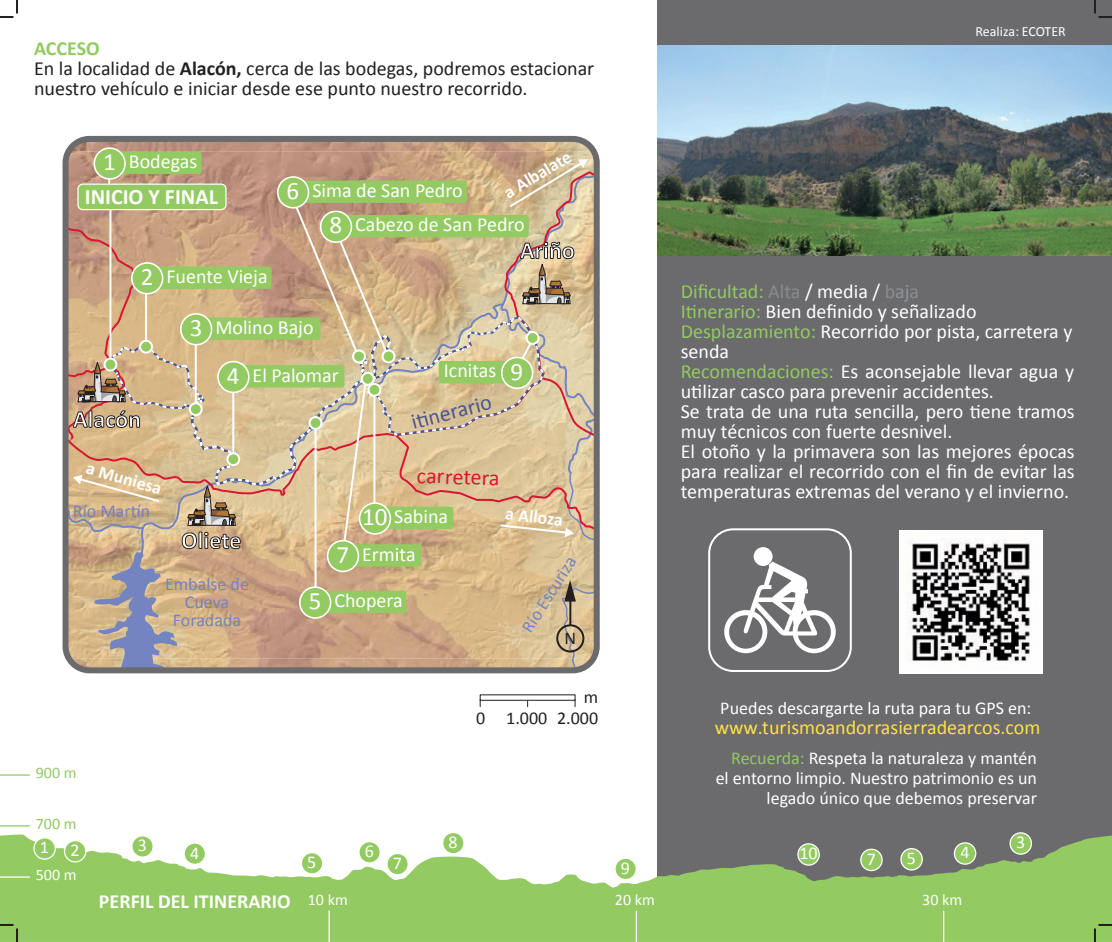
<style>
.page{position:relative;width:1112px;height:942px;background:#fff}
.page>*{position:absolute;margin:0;border:0;box-sizing:border-box;transform-origin:0 0}
.t1{font:700 24px "Calibri";color:#fff}
.t2{font:700 22px "Calibri";color:#fff}
.t3{font:22px "Calibri";color:#485692}
.t4{font:22px "Calibri";color:#d91632}
.t5{font:20px/20px "Calibri";color:#fff}
.t6{font:20px/20px "Calibri";color:#231f20}
.t7{font:20px "Calibri";color:#ffe046}
.t8{font:700 20px "Calibri";color:#fff}
.t9{font:18px/20px "Calibri";color:#fff;text-align:right}
.t10{font:18px/18px "Calibri";color:#7484c1;text-align:center}
.t11{font:700 18px "Calibri";color:#fff}
.t12{font:18px "Calibri";color:#231f20}
.t13{font:16px "Calibri";color:#fff}
.t14{font:16px "Calibri";color:#93ca61}
.t15{font:14px "Calibri";color:#fff}
.s1{font-weight:700;color:#93ca61}
.s2{font-weight:700}
.s3{font-size:25px}
.s4{color:#93ca61}
.s5{color:#8a8c8f}
.s6{color:#919398}
</style>
<div class="page">
<div style="left:657px;top:0;width:454px;height:924px;background:#6b6b6e"></div>
<img style="left:657px;top:45px;width:454px;height:210px">
<svg style="left:1094px;top:0;width:17px;height:18px"></svg>
<svg style="left:0;top:0;width:18px;height:18px"></svg>
<svg style="left:0;top:833px;width:1111px;height:108px;fill:#93ca61"></svg>
<svg style="left:1093px;top:923px;width:18px;height:18px"></svg>
<svg style="left:0;top:923px;width:18px;height:18px"></svg>
<hr style="left:328px;top:910px;width:2px;height:31px;background:#fff">
<hr style="left:635px;top:910px;width:2px;height:31px;background:#fff">
<hr style="left:942px;top:910px;width:2px;height:31px;background:#fff">
<div style="left:65px;top:840px;width:21px;height:21px;background:#93ca61;border-radius:50%"></div>
<div style="left:64px;top:839px;width:22px;height:23px;border:1px solid #fff;border-radius:50%"></div>
<svg style="left:724px;top:561px;width:111px;height:92px"></svg>
<div style="left:753px;top:547px;width:19px;height:18px;background:#fff;border-radius:50%"></div>
<div style="left:708px;top:528px;width:143px;height:143px;border:2px solid #fff;border-radius:24px"></div>
<img style="left:899px;top:530px;width:143px;height:143px">
<div style="left:132px;top:835px;width:21px;height:21px;background:#93ca61;border-radius:50%"></div>
<div style="left:131px;top:834px;width:23px;height:23px;border:1px solid #fff;border-radius:50%"></div>
<div style="left:1009px;top:832px;width:22px;height:21px;background:#93ca61;border-radius:50%"></div>
<div style="left:1009px;top:831px;width:22px;height:23px;border:1px solid #fff;border-radius:50%"></div>
<div style="left:184px;top:842px;width:21px;height:21px;background:#93ca61;border-radius:50%"></div>
<div style="left:183px;top:842px;width:23px;height:22px;border:1px solid #fff;border-radius:50%"></div>
<div style="left:954px;top:842px;width:21px;height:21px;background:#93ca61;border-radius:50%"></div>
<div style="left:953px;top:841px;width:23px;height:23px;border:1px solid #fff;border-radius:50%"></div>
<div style="left:301px;top:852px;width:21px;height:21px;background:#93ca61;border-radius:50%"></div>
<div style="left:301px;top:851px;width:22px;height:23px;border:1px solid #fff;border-radius:50%"></div>
<div style="left:900px;top:848px;width:22px;height:21px;background:#93ca61;border-radius:50%"></div>
<div style="left:900px;top:847px;width:22px;height:23px;border:1px solid #fff;border-radius:50%"></div>
<div style="left:359px;top:841px;width:21px;height:21px;background:#93ca61;border-radius:50%"></div>
<div style="left:358px;top:840px;width:23px;height:23px;border:1px solid #fff;border-radius:50%"></div>
<div style="left:387px;top:853px;width:21px;height:21px;background:#93ca61;border-radius:50%"></div>
<div style="left:386px;top:852px;width:23px;height:23px;border:1px solid #fff;border-radius:50%"></div>
<div style="left:860px;top:848px;width:21px;height:22px;background:#93ca61;border-radius:50%"></div>
<div style="left:860px;top:848px;width:22px;height:22px;border:1px solid #fff;border-radius:50%"></div>
<div style="left:442px;top:832px;width:22px;height:21px;background:#93ca61;border-radius:50%"></div>
<div style="left:442px;top:831px;width:22px;height:23px;border:1px solid #fff;border-radius:50%"></div>
<div style="left:615px;top:857px;width:21px;height:22px;background:#93ca61;border-radius:50%"></div>
<div style="left:614px;top:857px;width:22px;height:22px;border:1px solid #fff;border-radius:50%"></div>
<div style="left:797px;top:843px;width:22px;height:21px;background:#93ca61;border-radius:50%"></div>
<div style="left:797px;top:842px;width:22px;height:23px;border:1px solid #fff;border-radius:50%"></div>
<svg style="left:0;top:774px;width:29px;height:1px"></svg>
<div style="left:34px;top:837px;width:21px;height:21px;background:#93ca61;border-radius:50%"></div>
<div style="left:33px;top:836px;width:23px;height:23px;border:1px solid #fff;border-radius:50%"></div>
<div style="left:62px;top:136px;width:537px;height:537px;border:6px solid #6b6b6e;border-radius:24px"></div>
<svg style="left:65px;top:139px;width:531px;height:531px;background:#c6b289"></svg>
<div style="left:342px;top:544px;width:79px;height:22px;background:#93ca61;border-radius:3px"></div>
<div style="left:327px;top:540px;width:31px;height:31px;background:#93ca61;border-radius:50%"></div>
<div style="left:327px;top:539px;width:32px;height:33px;border:2px solid #fff;border-radius:50%"></div>
<svg style="left:0;top:876px;width:29px;height:1px"></svg>
<hr style="left:0;top:824px;width:29px;height:2px;background:#93ca61">
<p class="t6" style="left:34px;top:37px;width:561px"><span class="s1">ACCESO<br></span>En la localidad de <span class="s2">Alacón,</span> cerca de las bodegas, podremos estacionar nuestro vehículo e iniciar desde ese punto nuestro recorrido.</p>
<p class="t5" style="left:103px;top:150px;width:96px"><span class="s3">1</span> Bodegas</p>
<p class="t2" style="left:85px;top:183px;width:135px">INICIO Y FINAL</p>
<p class="t5" style="left:286px;top:179px;width:177px"><span class="s3">6</span> Sima de San Pedro</p>
<p class="t11" style="left:499px;top:184px;width:77px;rotate:-31deg">a Albalate</p>
<p class="t5" style="left:329px;top:214px;width:197px"><span class="s3">8</span> Cabezo de San Pedro</p>
<p class="t1" style="left:520px;top:235px;width:56px">Ariño</p>
<p class="t5" style="left:141px;top:265px;width:128px"><span class="s3">2</span> Fuente Vieja</p>
<p class="t5" style="left:190px;top:316px;width:125px"><span class="s3">3</span> Molino Bajo</p>
<p class="t5" style="left:227px;top:364px;width:113px"><span class="s3">4</span> El Palomar</p>
<p class="t5" style="left:444px;top:360px;width:81px">Icnitas <span class="s3">9</span></p>
<p class="t1" style="left:73px;top:404px;width:70px">Alacón</p>
<p class="t11" style="left:90px;top:456px;width:79px;rotate:16deg">a Muniesa</p>
<p class="t10" style="left:73px;top:501px;width:79px">Río Martín</p>
<p class="t1" style="left:181px;top:525px;width:62px">Oliete</p>
<p class="t10" style="left:165px;top:574px;width:85px">Embalse de<br>Cueva<br>Foradada</p>
<p class="t14" style="left:36px;top:762px;width:42px">900 m</p>
<p class="t14" style="left:36px;top:813px;width:42px">700 m</p>
<p class="t3" style="left:408px;top:408px;width:84px;rotate:-14deg">iti nerario</p>
<p class="t4" style="left:417px;top:461px;width:84px;rotate:2deg">carretera</p>
<p class="t5" style="left:336px;top:496px;width:113px;line-height:37.4px;text-indent:26px"><span class="s3">10</span> Sabina<br><span class="s3">7</span> Ermita</p>
<p class="t5" style="left:308px;top:589px;width:96px"><span class="s3">5</span> Chopera</p>
<p class="t11" style="left:507px;top:501px;width:60px;rotate:7deg">a Alloza</p>
<p class="t10" style="left:517px;top:625px;width:88px;rotate:-58deg">Río Escuriza</p>
<p class="t12" style="left:564px;top:627px;width:13px">N</p>
<p class="t12" style="left:583px;top:686px;width:16px">m</p>
<p class="t12" style="left:476px;top:706px;width:11px">0</p>
<p class="t12" style="left:557px;top:706px;width:43px">2.000</p>
<p class="t12" style="left:506px;top:706px;width:43px">1.000</p>
<p class="t15" style="left:975px;top:23px;width:92px">Realiza: ECOTER</p>
<p class="t5" style="left:680px;top:280px;width:395px"><span class="s4">Dificultad:</span> <span class="s5">Alta</span> / media / <span class="s5">b</span><span class="s6">aj</span><span class="s5">a<br></span><span class="s4">Itinerario:</span> Bien definido y señalizado <span class="s4">Desplazamiento:</span> Recorrido por pista, carretera y senda<br><span class="s4">Recomendaciones:</span> Es aconsejable llevar agua y utilizar casco para prevenir accidentes.<br>Se trata de una ruta sencilla, pero tiene tramos muy técnicos con fuerte desnivel.<br>El otoño y la primavera son las mejores épocas para realizar el recorrido con el fin de evitar las temperaturas extremas del verano y el invierno.</p>
<p class="t9" style="left:720px;top:696px;width:312px">Puedes descargarte la ruta para tu GPS en:</p>
<p class="t7" style="left:714px;top:714px;width:327px">www.turismoandorrasierradearcos.com</p>
<p class="t9" style="left:715px;top:747px;width:323px"><span class="s4">Recuerda:</span> Respeta la naturaleza y mantén el entorno limpio. Nuestro patrimonio es un legado único que debemos preservar</p>
<p class="t9" style="left:448px;top:830px;width:11px">8</p>
<p class="t9" style="left:70px;top:838px;width:11px">2</p>
<p class="t9" style="left:138px;top:834px;width:11px">3</p>
<p class="t9" style="left:1015px;top:831px;width:11px">3</p>
<p class="t9" style="left:40px;top:836px;width:11px">1</p>
<p class="t9" style="left:365px;top:840px;width:11px">6</p>
<p class="t9" style="left:190px;top:841px;width:11px">4</p>
<p class="t9" style="left:960px;top:841px;width:11px">4</p>
<p class="t9" style="left:307px;top:851px;width:11px">5</p>
<p class="t9" style="left:906px;top:847px;width:11px">5</p>
<p class="t9" style="left:799px;top:842px;width:20px">10</p>
<p class="t9" style="left:393px;top:851px;width:11px">7</p>
<p class="t9" style="left:866px;top:847px;width:11px">7</p>
<p class="t9" style="left:620px;top:856px;width:11px">9</p>
<p class="t13" style="left:36px;top:864px;width:42px">500 m</p>
<p class="t8" style="left:99px;top:888px;width:250px">PERFIL DEL ITINERARIO <sup>10</sup> <sup>km</sup></p>
<p class="t13" style="left:615px;top:889px;width:41px">20 km</p>
<p class="t13" style="left:922px;top:889px;width:41px">30 km</p>
</div>
